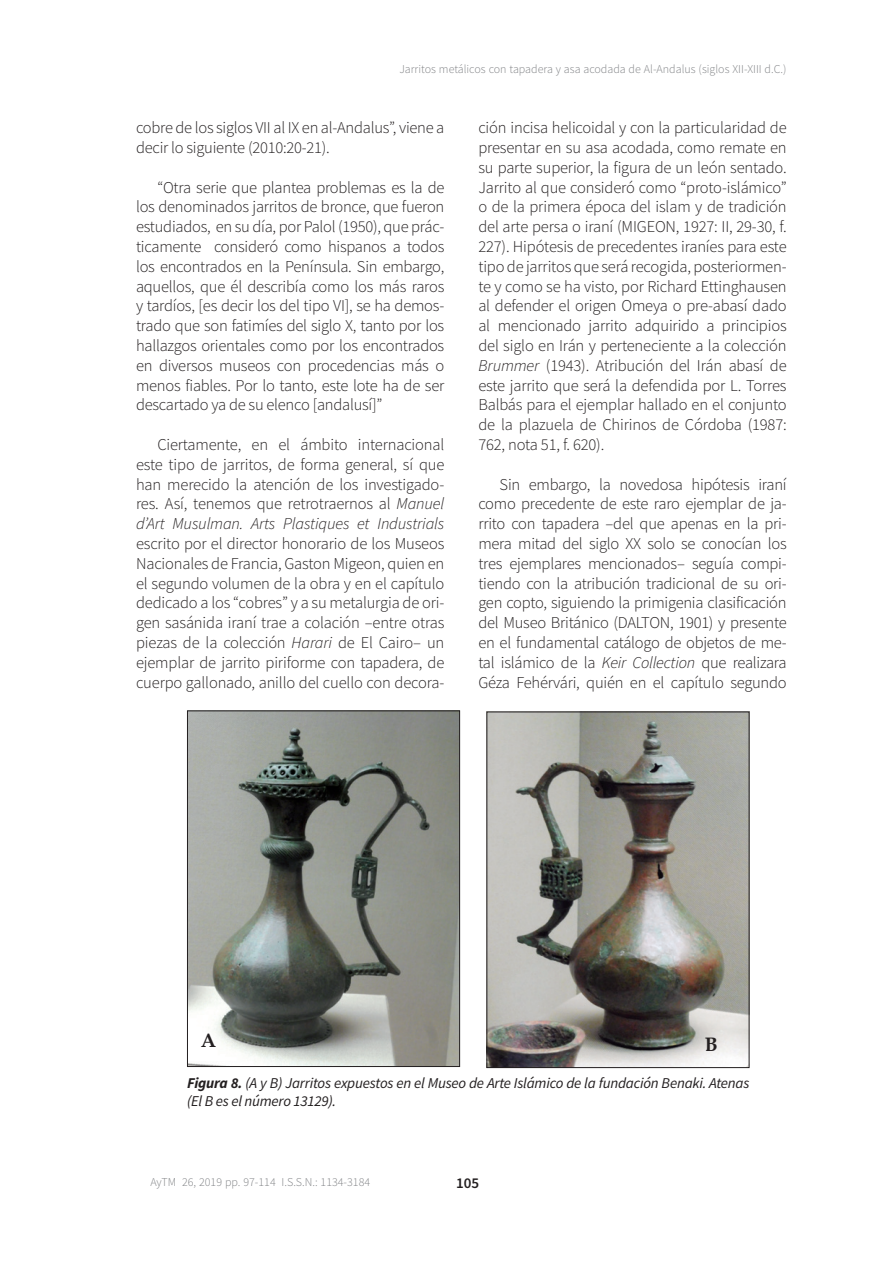
<style>
.page{position:relative;width:893px;height:1263px;background:#fff}
.page>*{position:absolute;margin:0;border:0;box-sizing:border-box;transform-origin:0 0}
.t1{font:700 19.5px "Book Antiqua";color:#231f20}
._02_texto_general{font:300 16.5px/19.8px "Source Sans Pro";letter-spacing:-.015em;color:#231f20;text-align:justify}
._081_pie_figura{font:italic 15px/18px "Source Sans Pro";letter-spacing:-.015em;color:#231f20}
.t2{font:600 15px "Source Sans Pro";color:#231f20}
.t3{font:300 12px "Source Sans Pro";color:#808285}
.s1{font-style:italic}
.s2{font-weight:700}
</style>
<div class="page">
<img style="left:189px;top:712px;width:269px;height:353px">
<div style="left:187px;top:710px;width:273px;height:357px;border:1px solid #231f20"></div>
<img style="left:488px;top:713px;width:259px;height:353px">
<div style="left:486px;top:711px;width:263px;height:357px;border:1px solid #231f20"></div>
<p class="t3" style="left:399px;top:61px;width:389px">Jarritos metálicos con tapadera y asa acodada de Al-Andalus (siglos XII-XIII d.C.)</p>
<p class="_02_texto_general" style="left:136px;top:118px;width:310px">cobre de los siglos VII al IX en al-Andalus”, viene a decir lo siguiente (2010:20-21).</p>
<p class="_02_texto_general" style="left:136px;top:177px;width:310px;text-indent:21px">“Otra serie que plantea problemas es la de los denominados jarritos de bronce, que fueron estudiados, en su día, por Palol (1950), que prác&shy;ticamente consideró como hispanos a todos los encontrados en la Península. Sin embargo, aquellos, que él describía como los más raros y tardíos, [es decir los del tipo VI], se ha demos&shy;trado que son fatimíes del siglo X, tanto por los hallazgos orientales como por los encontrados en diversos museos con procedencias más o menos fiables. Por lo tanto, este lote ha de ser descartado ya de su elenco [andalusí]”</p>
<p class="_02_texto_general" style="left:136px;top:435px;width:310px;text-indent:21px">Ciertamente, en el ámbito internacional este tipo de jarritos, de forma general, sí que han merecido la atención de los investigado&shy;res. Así, tenemos que retrotraernos al <span class="s1">Manuel d’Art Musulman. Arts Plastiques et Industrials </span>escrito por el director honorario de los Museos Nacionales de Francia, Gaston Migeon, quien en el segundo volumen de la obra y en el capítulo dedicado a los “cobres” y a su metalurgia de ori&shy;gen sasánida iraní trae a colación –entre otras piezas de la colección <span class="s1">Harari</span> de El Cairo– un ejemplar de jarrito piriforme con tapadera, de cuerpo gallonado, anillo del cuello con decora-</p>
<p class="_02_texto_general" style="left:478px;top:118px;width:310px">ción incisa helicoidal y con la particularidad de presentar en su asa acodada, como remate en su parte superior, la figura de un león sentado.<br>Jarrito al que consideró como “proto-islámico” o de la primera época del islam y de tradición del arte persa o iraní (MIGEON, 1927: II, 29-30, f.<br>227). Hipótesis de precedentes iraníes para este tipo de jarritos que será recogida, posteriormen&shy;te y como se ha visto, por Richard Ettinghausen al defender el origen Omeya o pre-abasí dado al mencionado jarrito adquirido a principios del siglo en Irán y perteneciente a la colección <span class="s1">Brummer</span> (1943). Atribución del Irán abasí de este jarrito que será la defendida por L. Torres Balbás para el ejemplar hallado en el conjunto de la plazuela de Chirinos de Córdoba (1987:<br>762, nota 51, f. 620).</p>
<p class="_02_texto_general" style="left:478px;top:474px;width:310px;text-indent:21px">Sin embargo, la novedosa hipótesis iraní como precedente de este raro ejemplar de ja&shy;rrito con tapadera –del que apenas en la pri&shy;mera mitad del siglo XX solo se conocían los tres ejemplares mencionados– seguía compi&shy;tiendo con la atribución tradicional de su ori&shy;gen copto, siguiendo la primigenia clasificación del Museo Británico (DALTON, 1901) y presente en el fundamental catálogo de objetos de me&shy;tal islámico de la <span class="s1">Keir Collection</span> que realizara Géza Fehérvári, quién en el capítulo segundo</p>
<p class="t1" style="left:201px;top:1029px;width:17px">A</p>
<p class="t1" style="left:705px;top:1033px;width:15px">B</p>
<p class="_081_pie_figura" style="left:187px;top:1074px;width:564px"><span class="s2">Figura 8.</span> (A y B) Jarritos expuestos en el Museo de Arte Islámico de la fundación Benaki. Atenas (El B es el número 13129).</p>
<p class="t3" style="left:150px;top:1174px;width:221px">AyTM 26, 2019 pp. 97-114 I.S.S.N.: 1134-3184</p>
<p class="t2" style="left:456px;top:1173px;width:25px">105</p>
</div>
